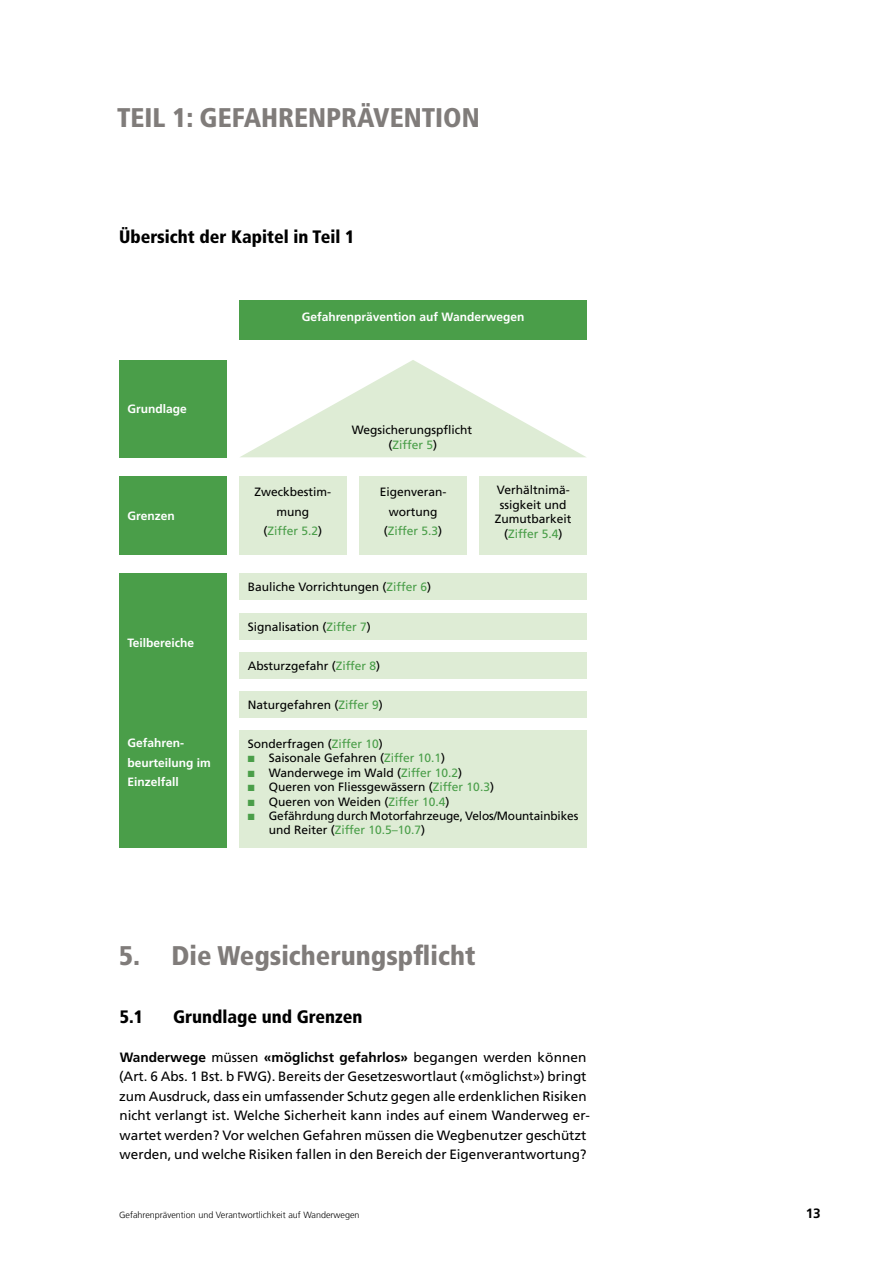
<style>
.page{position:relative;width:893px;height:1263px;background:#fff}
.page>*{position:absolute;margin:0;border:0;box-sizing:border-box;transform-origin:0 0}
.t1{font:900 condensed 27px "Frutiger LT Com";color:#807c7a}
.t2{font:900 condensed 18px "Frutiger LT Com";color:#000}
.t3{font:13.5px/19.5px "Frutiger LT Com";color:#000}
.t4{font:700 13.5px "Frutiger LT Com";color:#000}
.t5{font:12px/14.4px "Frutiger LT Com";color:#000;text-align:center}
.t6{font:700 12px/19.5px "Frutiger LT Com";color:#fff}
.t7{font:300 9px "Frutiger LT Com";color:#000}
.s1{color:#4a9e49}
.s2{font-weight:700}
</style>
<div class="page">
<div style="left:239px;top:300px;width:348px;height:40px;background:#4a9e49"></div>
<div style="left:119px;top:360px;width:107px;height:97px;background:#4a9e49"></div>
<div style="left:119px;top:477px;width:107px;height:78px;background:#4a9e49"></div>
<div style="left:119px;top:573px;width:107px;height:274px;background:#4a9e49"></div>
<div style="left:239px;top:573px;width:348px;height:27px;background:#deecd5"></div>
<div style="left:239px;top:613px;width:348px;height:27px;background:#deecd5"></div>
<div style="left:239px;top:652px;width:348px;height:27px;background:#deecd5"></div>
<div style="left:239px;top:691px;width:348px;height:27px;background:#deecd5"></div>
<div style="left:239px;top:730px;width:348px;height:117px;background:#deecd5"></div>
<div style="left:359px;top:477px;width:108px;height:78px;background:#deecd5"></div>
<div style="left:239px;top:477px;width:107px;height:78px;background:#deecd5"></div>
<div style="left:480px;top:477px;width:107px;height:78px;background:#deecd5"></div>
<svg style="left:240px;top:360px;width:346px;height:97px"></svg>
<h1 class="t1" style="left:117px;top:101px;width:364px">TEIL 1: GEFAHRENPRÄVENTION</h1>
<h2 class="t2" style="left:119px;top:226px;width:237px">Übersicht der Kapitel in Teil 1</h2>
<p class="t6" style="left:128px;top:399px;width:61px">Grundlage</p>
<p class="t6" style="left:128px;top:506px;width:49px">Grenzen</p>
<p class="t6" style="left:128px;top:633px;width:68px">Teilbereiche</p>
<p class="t6" style="left:128px;top:733px;width:85px">Gefahren&shy;beurteilung im<br>Einzelfall</p>
<p class="t6" style="left:302px;top:307px;width:224px">Gefahrenprävention auf Wanderwegen</p>
<p class="t5" style="left:352px;top:423px;width:122px">Wegsicherungspflicht (<span class="s1">Ziffer 5</span>)</p>
<p class="t5" style="left:254px;top:482px;width:78px;line-height:19.5px">Zweckbestim&shy;mung<br>(<span class="s1">Ziffer 5.2</span>)</p>
<p class="t5" style="left:495px;top:483px;width:78px">Verhältnimä&shy;ssigkeit und<br>Zumutbarkeit (<span class="s1">Ziffer 5.4</span>)</p>
<p class="t5" style="left:380px;top:482px;width:68px;line-height:19.5px">Eigenveran&shy;wortung (<span class="s1">Ziffer 5.3</span>)</p>
<p class="t5" style="left:248px;top:580px;width:185px">Bauliche Vorrichtungen (<span class="s1">Ziffer 6</span>)</p>
<p class="t5" style="left:248px;top:619px;width:125px">Signalisation (<span class="s1">Ziffer 7</span>)</p>
<p class="t5" style="left:248px;top:658px;width:134px">Absturzgefahr (<span class="s1">Ziffer 8</span>)</p>
<p class="t5" style="left:248px;top:697px;width:137px">Naturgefahren (<span class="s1">Ziffer 9</span>)</p>
<p class="t5" style="left:248px;top:736px;width:137px">Sonderfragen (<span class="s1">Ziffer 10</span>)</p>
<p class="t5" style="left:248px;top:751px;width:199px"><span class="s1">■</span> Saisonale Gefahren (<span class="s1">Ziffer 10.1</span>)</p>
<p class="t5" style="left:248px;top:765px;width:216px"><span class="s1">■</span> Wanderwege im Wald (<span class="s1">Ziffer 10.2</span>)</p>
<p class="t5" style="left:248px;top:780px;width:248px"><span class="s1">■</span> Queren von Fliessgewässern (<span class="s1">Ziffer 10.3</span>)</p>
<p class="t5" style="left:248px;top:794px;width:203px"><span class="s1">■</span> Queren von Weiden (<span class="s1">Ziffer 10.4</span>)</p>
<p class="t5" style="left:269px;top:808px;width:311px;text-align:left;text-indent:-21px"><span class="s1">■</span> Gefährdung durch Motorfahrzeuge, Velos/Mountainbikes und Reiter (<span class="s1">Ziffer 10.5–10.7</span>)</p>
<h1 class="t1" style="left:119px;top:939px;width:358px">5. Die Wegsicherungspflicht</h1>
<h2 class="t2" style="left:120px;top:1006px;width:25px">5.1</h2>
<h2 class="t2" style="left:173px;top:1006px;width:191px">Grundlage und Grenzen</h2>
<p class="t3" style="left:119px;top:1047px;width:472px"><span class="s2">Wanderwege</span> müssen <span class="s2">«möglichst gefahrlos»</span> begangen werden können (Art. 6 Abs. 1 Bst. b FWG). Bereits der Gesetzeswortlaut («möglichst») bringt zum Ausdruck, dass ein umfassender Schutz gegen alle erdenklichen Risiken nicht verlangt ist. Welche Sicherheit kann indes auf einem Wanderweg er&shy;wartet werden? Vor welchen Gefahren müssen die Wegbenutzer geschützt werden, und welche Risiken fallen in den Bereich der Eigenverantwortung?</p>
<p class="t7" style="left:119px;top:1210px;width:242px">Gefahrenprävention und Verantwortlichkeit auf Wanderwegen</p>
<p class="t4" style="left:806px;top:1205px;width:17px">13</p>
</div>
